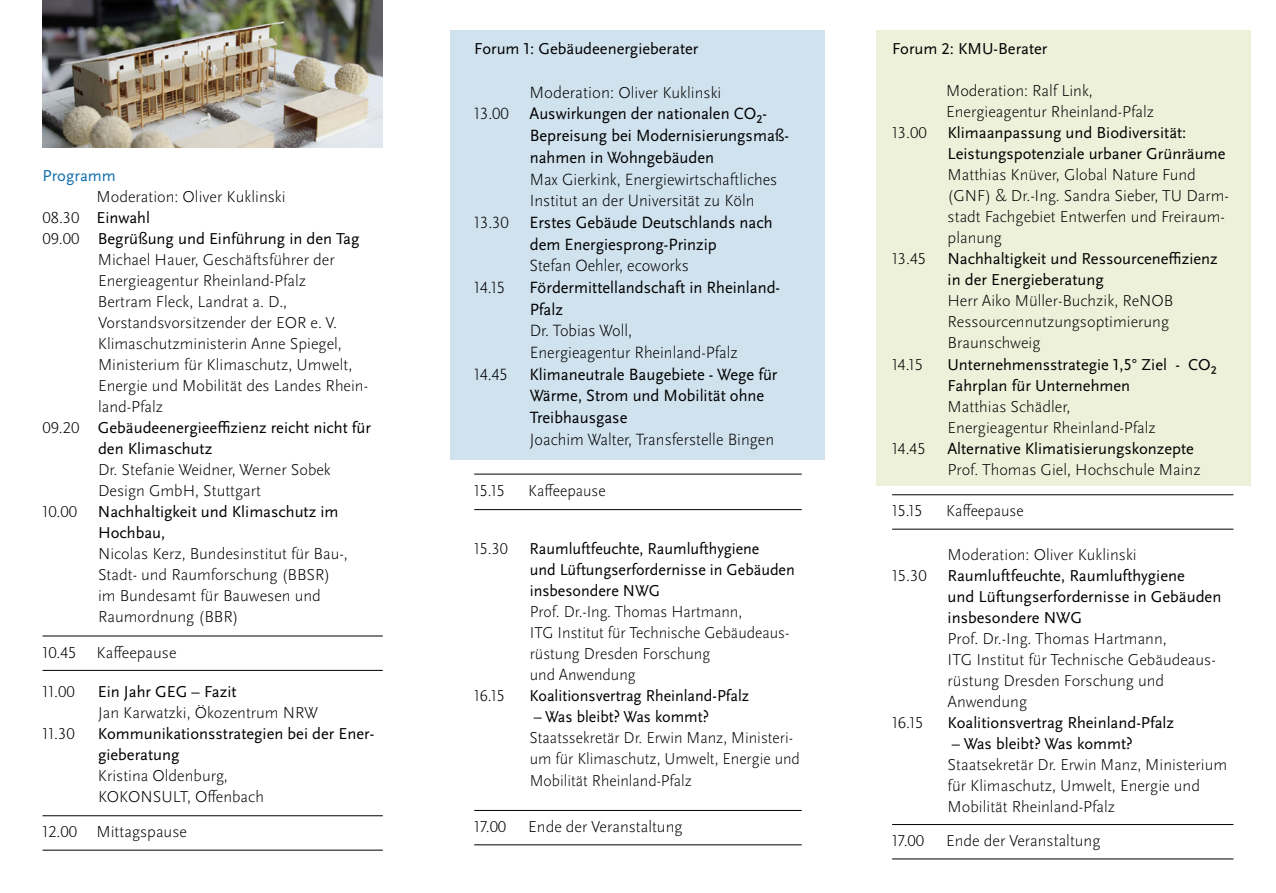
<style>
.page{position:relative;width:1276px;height:893px;background:#fff}
.page>*{position:absolute;margin:0;border:0;box-sizing:border-box;transform-origin:0 0}
.t1{font:17.1px/21.8px "Scala Sans Pro";color:#000}
.t2{font:300 17.1px/21.8px "Scala Sans Pro";color:#000}
.t3{font:300 16.5px/21px "Scala Sans Pro";color:#000}
.t4{font:16.5px/21px "Scala Sans Pro";color:#000}
.t5{font:16.5px "Scala Sans Pro";color:#126fab}
.s1{font-weight:300}
.s2{font-size:17.1px}
</style>
<div class="page">
<div style="left:451px;top:30px;width:374px;height:430px;background:#d0e2ee"></div>
<hr style="left:43px;top:636px;width:340px;height:1px;background:#000">
<hr style="left:43px;top:670px;width:340px;height:1px;background:#000">
<hr style="left:43px;top:815px;width:340px;height:1px;background:#000">
<hr style="left:43px;top:850px;width:340px;height:1px;background:#000">
<hr style="left:474px;top:474px;width:327px;height:1px;background:#000">
<hr style="left:474px;top:509px;width:327px;height:1px;background:#000">
<hr style="left:474px;top:810px;width:327px;height:1px;background:#000">
<hr style="left:474px;top:845px;width:327px;height:1px;background:#000">
<img style="left:43px;top:0;width:340px;height:148px">
<div style="left:876px;top:30px;width:374px;height:455px;background:#eef1da"></div>
<hr style="left:892px;top:494px;width:341px;height:1px;background:#000">
<hr style="left:892px;top:529px;width:341px;height:1px;background:#000">
<hr style="left:892px;top:824px;width:341px;height:1px;background:#000">
<hr style="left:892px;top:859px;width:341px;height:1px;background:#000">
<p class="t5" style="left:43px;top:166px;width:75px">Programm</p>
<p class="t3" style="left:97px;top:186px;width:191px">Moderation: Oliver Kuklinski</p>
<p class="t4" style="left:43px;top:207px;width:109px"><span class="s1">08.30</span> Einwahl</p>
<p class="t4" style="left:43px;top:228px;width:318px"><span class="s1">09.00</span> Begrüßung und Einführung in den Tag</p>
<p class="t3" style="left:98px;top:249px;width:238px">Michael Hauer, Geschäftsführer der</p>
<p class="t3" style="left:98px;top:270px;width:210px">Energieagentur Rheinland-Pfalz</p>
<p class="t3" style="left:98px;top:291px;width:191px">Bertram Fleck, Landrat a. D.,</p>
<p class="t3" style="left:98px;top:312px;width:241px">Vorstandsvorsitzender der EOR e. V.</p>
<p class="t3" style="left:98px;top:333px;width:246px">Klimaschutzministerin Anne Spiegel,</p>
<p class="t3" style="left:98px;top:354px;width:256px">Ministerium für Klimaschutz, Umwelt,</p>
<p class="t3" style="left:98px;top:375px;width:271px">Energie und Mobilität des Landes Rhein-</p>
<p class="t3" style="left:98px;top:396px;width:67px">land-Pfalz</p>
<p class="t4" style="left:43px;top:417px;width:330px"><span class="s1">09.20</span> Gebäudeenergieeffizienz reicht nicht für</p>
<p class="t4" style="left:98px;top:438px;width:116px">den Klimaschutz</p>
<p class="t3" style="left:98px;top:459px;width:234px">Dr. Stefanie Weidner, Werner Sobek<br>Design GmbH, Stuttgart</p>
<p class="t3" style="left:43px;top:501px;width:36px">10.00</p>
<p class="t4" style="left:98px;top:501px;width:242px">Nachhaltigkeit und Klimaschutz im<br>Hochbau,</p>
<p class="t3" style="left:98px;top:543px;width:251px">Nicolas Kerz, Bundesinstitut für Bau-,<br>Stadt- und Raumforschung (BBSR) im Bundesamt für Bauwesen und<br>Raumordnung (BBR)</p>
<p class="t3" style="left:43px;top:642px;width:136px">10.45 Kaffeepause</p>
<p class="t3" style="left:43px;top:681px;width:34px">11.00</p>
<p class="t4" style="left:98px;top:681px;width:140px">Ein Jahr GEG – Fazit</p>
<p class="t3" style="left:98px;top:702px;width:222px">Jan Karwatzki, Ökozentrum NRW</p>
<p class="t3" style="left:43px;top:723px;width:34px">11.30</p>
<p class="t4" style="left:98px;top:723px;width:278px">Kommunikationsstrategien bei der Ener&shy;gieberatung</p>
<p class="t3" style="left:98px;top:765px;width:168px">Kristina Oldenburg,<br>KOKONSULT, Offenbach</p>
<p class="t3" style="left:43px;top:821px;width:146px">12.00 Mittagspause</p>
<p class="t4" style="left:474px;top:39px;width:226px">Forum 1: Gebäudeenergieberater</p>
<p class="t3" style="left:529px;top:82px;width:193px"><span class="s2">Moderation:</span> Oliver Kuklinski</p>
<p class="t1" style="left:530px;top:103px;width:261px;text-indent:-56px"><span class="s1">13.00</span> Auswirkungen der nationalen CO₂-<br>Bepreisung bei Modernisierungsmaß&shy;nahmen in Wohngebäuden</p>
<p class="t2" style="left:530px;top:168px;width:249px">Max Gierkink, Energiewirtschaftliches</p>
<p class="t2" style="left:530px;top:190px;width:226px">Institut an der Universität zu Köln</p>
<p class="t1" style="left:474px;top:212px;width:300px"><span class="s1">13.30</span> Erstes Gebäude Deutschlands nach</p>
<p class="t1" style="left:530px;top:233px;width:189px">dem Energiesprong-Prinzip</p>
<p class="t2" style="left:529px;top:255px;width:161px">Stefan Oehler, ecoworks</p>
<p class="t2" style="left:474px;top:277px;width:32px">14.15</p>
<p class="t1" style="left:529px;top:277px;width:252px">Fördermittellandschaft in Rheinland-<br>Pfalz</p>
<p class="t2" style="left:530px;top:320px;width:210px">Dr. Tobias Woll,<br>Energieagentur Rheinland-Pfalz</p>
<p class="t2" style="left:474px;top:363px;width:35px">14.45</p>
<p class="t1" style="left:529px;top:363px;width:249px">Klimaneutrale Baugebiete - Wege für<br>Wärme, Strom und Mobilität ohne<br>Treibhausgase</p>
<p class="t2" style="left:530px;top:428px;width:246px">Joachim Walter, Transferstelle Bingen</p>
<p class="t3" style="left:474px;top:480px;width:32px">15.15</p>
<p class="t3" style="left:528px;top:480px;width:79px">Kaffeepause</p>
<p class="t3" style="left:474px;top:538px;width:35px">15.30</p>
<p class="t4" style="left:529px;top:538px;width:267px">Raumluftfeuchte, Raumlufthygiene<br>und Lüftungserfordernisse in Gebäuden insbesondere NWG</p>
<p class="t3" style="left:530px;top:601px;width:261px">Prof. Dr.-Ing. Thomas Hartmann,<br>ITG Institut für Technische Gebäudeaus&shy;rüstung Dresden Forschung<br>und Anwendung</p>
<p class="t3" style="left:474px;top:685px;width:32px">16.15</p>
<p class="t4" style="left:529px;top:685px;width:221px">Koalitionsvertrag Rheinland-Pfalz</p>
<p class="t4" style="left:534px;top:706px;width:177px">– Was bleibt? Was kommt?</p>
<p class="t3" style="left:529px;top:727px;width:272px">Staatssekretär Dr. Erwin Manz, Ministeri&shy;um für Klimaschutz, Umwelt, Energie und<br>Mobilität Rheinland-Pfalz</p>
<p class="t3" style="left:474px;top:816px;width:33px">17.00</p>
<p class="t3" style="left:528px;top:816px;width:156px">Ende der Veranstaltung</p>
<p class="t4" style="left:892px;top:39px;width:157px">Forum 2: KMU-Berater</p>
<p class="t3" style="left:946px;top:81px;width:210px">Moderation: Ralf Link,<br>Energieagentur Rheinland-Pfalz</p>
<p class="t3" style="left:892px;top:123px;width:36px">13.00</p>
<p class="t4" style="left:947px;top:123px;width:279px">Klimaanpassung und Biodiversität:<br>Leistungspotenziale urbaner Grünräume</p>
<p class="t3" style="left:947px;top:165px;width:283px">Matthias Knüver, Global Nature Fund (GNF) &amp; Dr.-Ing. Sandra Sieber, TU Darm&shy;stadt Fachgebiet Entwerfen und Freiraum&shy;planung</p>
<p class="t3" style="left:892px;top:249px;width:35px">13.45</p>
<p class="t4" style="left:947px;top:249px;width:272px">Nachhaltigkeit und Ressourceneffizienz in der Energieberatung</p>
<p class="t3" style="left:947px;top:291px;width:227px">Herr Aiko Müller-Buchzik, ReNOB<br>Ressourcennutzungsoptimierung<br>Braunschweig</p>
<p class="t3" style="left:892px;top:354px;width:32px">14.15</p>
<p class="t4" style="left:947px;top:354px;width:271px">Unternehmensstrategie 1,5° Ziel - CO₂<br>Fahrplan für Unternehmen</p>
<p class="t3" style="left:947px;top:396px;width:210px">Matthias Schädler,<br>Energieagentur Rheinland-Pfalz</p>
<p class="t3" style="left:892px;top:438px;width:35px">14.45</p>
<p class="t4" style="left:947px;top:438px;width:248px">Alternative Klimatisierungskonzepte</p>
<p class="t3" style="left:947px;top:459px;width:255px">Prof. Thomas Giel, Hochschule Mainz</p>
<p class="t3" style="left:892px;top:500px;width:32px">15.15</p>
<p class="t3" style="left:946px;top:500px;width:79px">Kaffeepause</p>
<p class="t3" style="left:947px;top:544px;width:191px">Moderation: Oliver Kuklinski</p>
<p class="t3" style="left:892px;top:565px;width:36px">15.30</p>
<p class="t4" style="left:947px;top:565px;width:275px">Raumluftfeuchte, Raumlufthygiene<br>und Lüftungserfordernisse in Gebäuden insbesondere NWG</p>
<p class="t3" style="left:947px;top:628px;width:270px">Prof. Dr.-Ing. Thomas Hartmann,<br>ITG Institut für Technische Gebäudeaus&shy;rüstung Dresden Forschung und<br>Anwendung</p>
<p class="t3" style="left:892px;top:712px;width:33px">16.15</p>
<p class="t4" style="left:947px;top:712px;width:228px">Koalitionsvertrag Rheinland-Pfalz</p>
<p class="t4" style="left:951px;top:733px;width:182px">– Was bleibt? Was kommt?</p>
<p class="t3" style="left:947px;top:754px;width:281px">Staatsekretär Dr. Erwin Manz, Ministerium für Klimaschutz, Umwelt, Energie und<br>Mobilität Rheinland-Pfalz</p>
<p class="t3" style="left:892px;top:830px;width:33px">17.00</p>
<p class="t3" style="left:946px;top:830px;width:156px">Ende der Veranstaltung</p>
</div>
